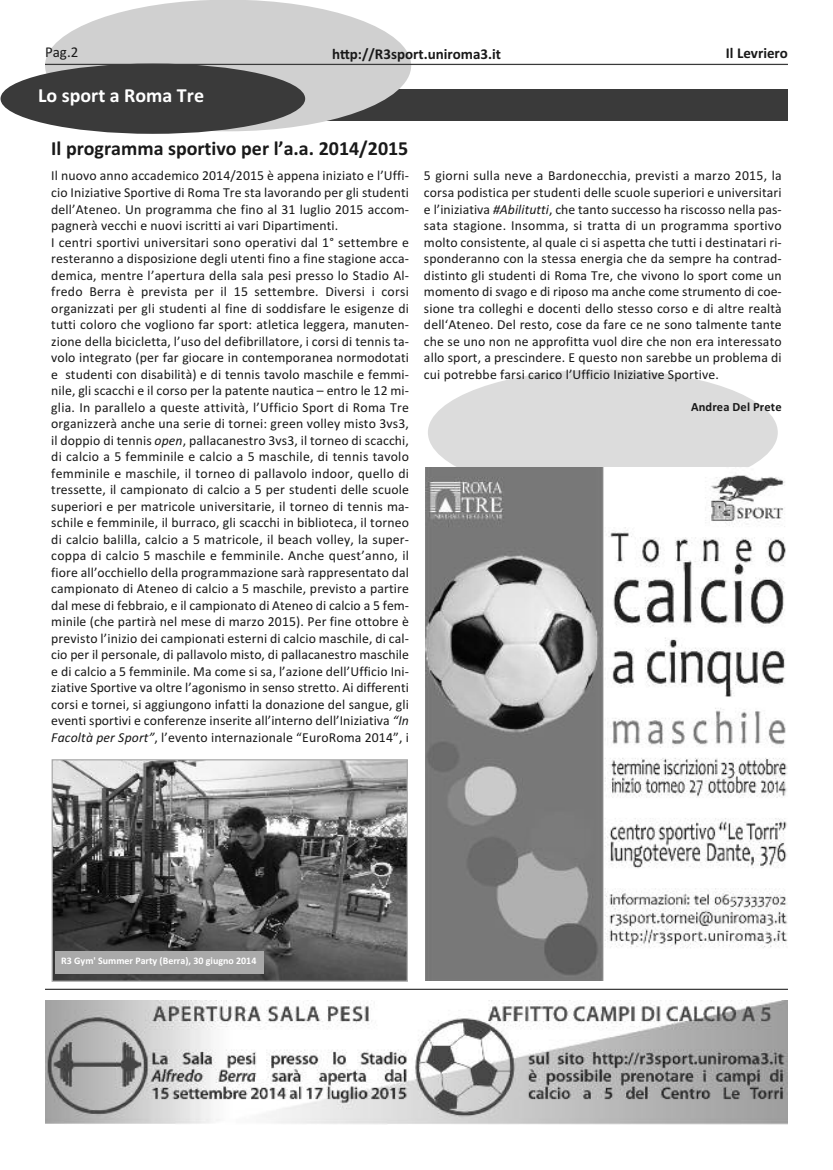
<style>
.page{position:relative;width:833px;height:1170px;background:#fff}
.page>*{position:absolute;margin:0;border:0;box-sizing:border-box;transform-origin:0 0}
.t1{font:700 20px "Calibri";color:#191919}
.t2{font:700 20px "Calibri";color:#fff}
.t3{font:700 15px "Calibri";color:#191919}
.t4{font:15px "Calibri";color:#191919}
.t5{font:13.75px/16.5px "Calibri";letter-spacing:.01em;color:#191919}
.t6{font:700 12.5px "Calibri";letter-spacing:.01em;color:#191919}
.t7{font:700 10px "Calibri";color:#fff}
.s1{font-style:italic}
</style>
<div class="page">
<div style="left:428px;top:369px;width:349px;height:126px;background:#dcdcdc;border-radius:50%"></div>
<hr style="left:45px;top:988px;width:743px;height:1px;background:#3a3a3a">
<img style="left:45px;top:1000px;width:743px;height:124px">
<div style="left:45px;top:89px;width:743px;height:31px;background:#3a3a3a"></div>
<img style="left:425px;top:467px;width:363px;height:513px">
<img style="left:54px;top:761px;width:352px;height:218px">
<div style="left:52px;top:759px;width:356px;height:222px;border:1px solid #a9a9a9"></div>
<div style="left:55px;top:950px;width:209px;height:23px;background:#a9a9a9"></div>
<div style="left:45px;top:0;width:366px;height:131px;background:#d0d0d0;border-radius:50%"></div>
<hr style="left:45px;top:64px;width:743px;height:1px;background:#3a3a3a">
<div style="left:1px;top:64px;width:304px;height:70px;background:#3a3a3a;border-radius:50%"></div>
<p class="t4" style="left:45px;top:43px;width:35px">Pag.2</p>
<p class="t3" style="left:332px;top:45px;width:170px">http://R3sport.uniroma3.it</p>
<p class="t3" style="left:726px;top:44px;width:64px">Il Levriero</p>
<h1 class="t2" style="left:38px;top:83px;width:167px">Lo sport a Roma Tre</h1>
<h1 class="t1" style="left:51px;top:136px;width:359px">Il programma sportivo per l’a.a. 2014/2015</h1>
<p class="t5" style="left:51px;top:167px;width:359px">Il nuovo anno accademico 2014/2015 è appena iniziato e l’Uffi&shy;cio Iniziative Sportive di Roma Tre sta lavorando per gli studenti dell’Ateneo. Un programma che fino al 31 luglio 2015 accom&shy;pagnerà vecchi e nuovi iscritti ai vari Dipartimenti.<br>I centri sportivi universitari sono operativi dal 1° settembre e resteranno a disposizione degli utenti fino a fine stagione acca&shy;demica, mentre l’apertura della sala pesi presso lo Stadio Al&shy;fredo Berra è prevista per il 15 settembre. Diversi i corsi organizzati per gli studenti al fine di soddisfare le esigenze di tutti coloro che vogliono far sport: atletica leggera, manuten&shy;zione della bicicletta, l’uso del defibrillatore, i corsi di tennis ta&shy;volo integrato (per far giocare in contemporanea normodotati e studenti con disabilità) e di tennis tavolo maschile e femmi&shy;nile, gli scacchi e il corso per la patente nautica – entro le 12 mi&shy;glia. In parallelo a queste attività, l’Ufficio Sport di Roma Tre organizzerà anche una serie di tornei: green volley misto 3vs3, il doppio di tennis <span class="s1">open</span>, pallacanestro 3vs3, il torneo di scacchi, di calcio a 5 femminile e calcio a 5 maschile, di tennis tavolo femminile e maschile, il torneo di pallavolo indoor, quello di tressette, il campionato di calcio a 5 per studenti delle scuole superiori e per matricole universitarie, il torneo di tennis ma&shy;schile e femminile, il burraco, gli scacchi in biblioteca, il torneo di calcio balilla, calcio a 5 matricole, il beach volley, la super&shy;coppa di calcio 5 maschile e femminile. Anche quest’anno, il fiore all’occhiello della programmazione sarà rappresentato dal campionato di Ateneo di calcio a 5 maschile, previsto a partire dal mese di febbraio, e il campionato di Ateneo di calcio a 5 fem&shy;minile (che partirà nel mese di marzo 2015). Per fine ottobre è previsto l’inizio dei campionati esterni di calcio maschile, di cal&shy;cio per il personale, di pallavolo misto, di pallacanestro maschile e di calcio a 5 femminile. Ma come si sa, l’azione dell’Ufficio Ini&shy;ziative Sportive va oltre l’agonismo in senso stretto. Ai differenti corsi e tornei, si aggiungono infatti la donazione del sangue, gli eventi sportivi e conferenze inserite all’interno dell’Iniziativa <span class="s1">“In Facoltà per Sport”</span>, l’evento internazionale “EuroRoma 2014”, i</p>
<p class="t5" style="left:424px;top:167px;width:359px;text-align:justify">5 giorni sulla neve a Bardonecchia, previsti a marzo 2015, la corsa podistica per studenti delle scuole superiori e universitari e l’iniziativa <span class="s1">#Abilitutti</span>, che tanto successo ha riscosso nella pas&shy;sata stagione. Insomma, si tratta di un programma sportivo molto consistente, al quale ci si aspetta che tutti i destinatari ri&shy;sponderanno con la stessa energia che da sempre ha contrad&shy;distinto gli studenti di Roma Tre, che vivono lo sport come un momento di svago e di riposo ma anche come strumento di coe&shy;sione tra colleghi e docenti dello stesso corso e di altre realtà dell‘Ateneo. Del resto, cose da fare ce ne sono talmente tante che se uno non ne approfitta vuol dire che non era interessato allo sport, a prescindere. E questo non sarebbe un problema di cui potrebbe farsi carico l’Ufficio Iniziative Sportive.</p>
<p class="t6" style="left:691px;top:399px;width:92px">Andrea Del Prete</p>
<p class="t7" style="left:61px;top:955px;width:197px">R3 Gym' Summer Party (Berra), 30 giugno 2014</p>
</div>
